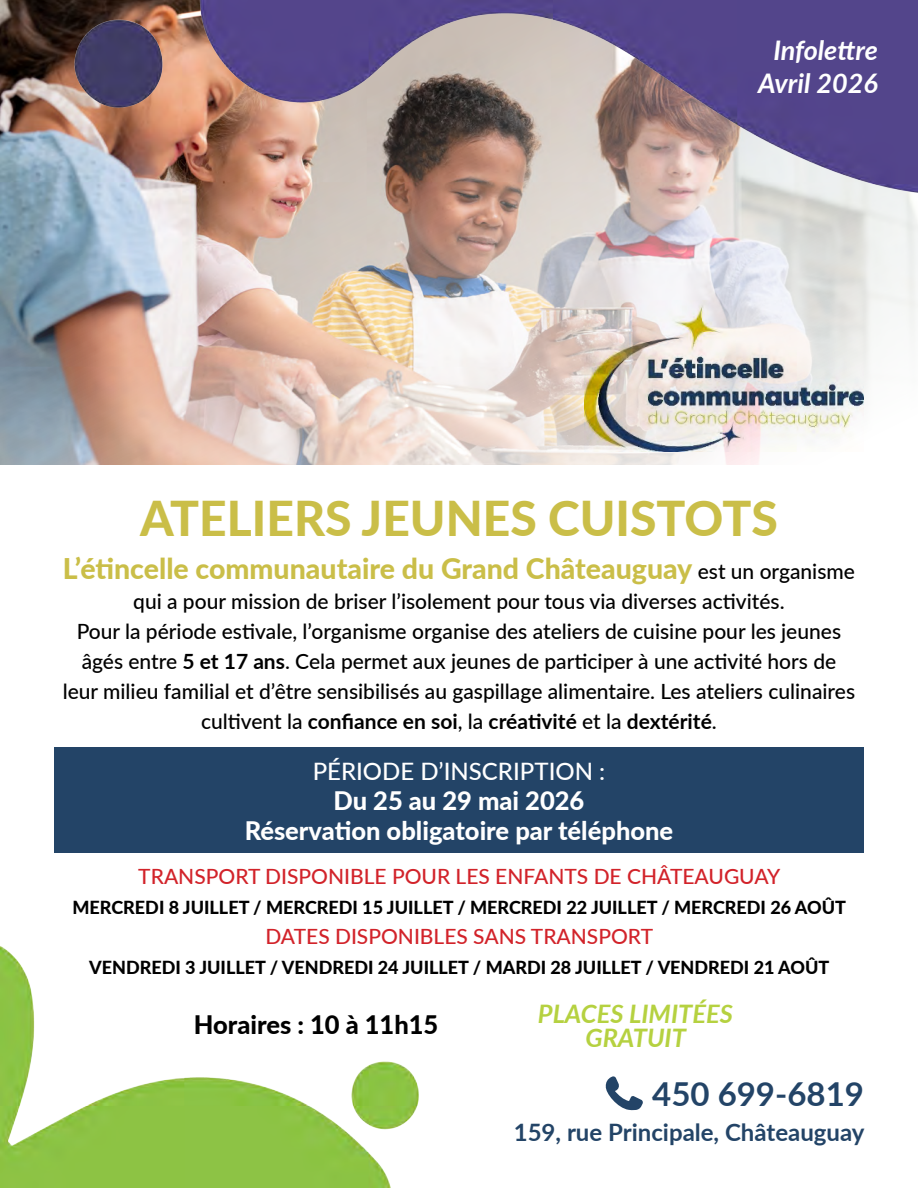
<style>
.page{position:relative;width:918px;height:1188px;background:#fff}
.page>*{position:absolute;margin:0;border:0;box-sizing:border-box;transform-origin:0 0}
.t1{font:800 48px "Lato";color:#cabe48}
.t2{font:700 33px "Lato";color:#234467}
.t3{font:800 28.5px "Lato";color:#cabe48}
.t4{font:italic 700 27px/32.4px "Lato";color:#fff;text-align:center}
.t5{font:800 25.5px/30px "Lato";color:#fff;text-align:center}
.t6{font:italic 700 25.5px/24px "Lato";color:#b5d140;text-align:center}
.t7{font:800 25.5px "Lato";color:#000}
.t8{font:700 24px "Lato";color:#234467}
.t9{font:500 24px "Lato";color:#fff}
.t10{font:500 21px/30px "Lato";color:#000;text-align:center}
.t11{font:500 21px "Lato";color:#d2232a}
.t12{font:800 18px "Lato";color:#000}
.s1{font-weight:500;font-size:21px;color:#000}
.s2{font-weight:700}
</style>
<div class="page">
<img style="left:0;top:0;width:918px;height:1188px">
<p class="t4" style="left:758px;top:33px;width:121px">Infolettre<br>Avril 2026</p>
<h1 class="t1" style="left:140px;top:483px;width:639px">ATELIERS JEUNES CUISTOTS</h1>
<h3 class="t3" style="left:63px;top:548px;width:794px">L’étincelle communautaire du Grand Châteauguay <span class="s1">est un organisme</span></h3>
<p class="t10" style="left:63px;top:586px;width:794px">qui a pour mission de briser l’isolement pour tous via diverses activités.<br>Pour la période estivale, l’organisme organise des ateliers de cuisine pour les jeunes âgés entre <span class="s2">5 et 17 ans</span>. Cela permet aux jeunes de participer à une activité hors de leur milieu familial et d’être sensibilisés au gaspillage alimentaire. Les ateliers culinaires cultivent la <span class="s2">confiance en soi</span>, la <span class="s2">créativité</span> et la <span class="s2">dextérité</span>.</p>
<p class="t9" style="left:313px;top:754px;width:294px">PÉRIODE D’INSCRIPTION :</p>
<p class="t5" style="left:245px;top:785px;width:430px">Du 25 au 29 mai 2026<br>Réservation obligatoire par téléphone</p>
<p class="t11" style="left:138px;top:861px;width:644px">TRANSPORT DISPONIBLE POUR LES ENFANTS DE CHÂTEAUGUAY</p>
<p class="t12" style="left:72px;top:894px;width:775px">MERCREDI 8 JUILLET / MERCREDI 15 JUILLET / MERCREDI 22 JUILLET / MERCREDI 26 AOÛT</p>
<p class="t11" style="left:265px;top:921px;width:389px">DATES DISPONIBLES SANS TRANSPORT</p>
<p class="t12" style="left:89px;top:954px;width:742px">VENDREDI 3 JUILLET / VENDREDI 24 JUILLET / MARDI 28 JUILLET / VENDREDI 21 AOÛT</p>
<p class="t7" style="left:194px;top:1005px;width:246px">Horaires : 10 à 11h15</p>
<p class="t6" style="left:538px;top:1001px;width:197px">PLACES LIMITÉES<br>GRATUIT</p>
<h2 class="t2" style="left:652px;top:1070px;width:213px">450 699-6819</h2>
<p class="t8" style="left:514px;top:1115px;width:352px">159, rue Principale, Châteauguay</p>
</div>
